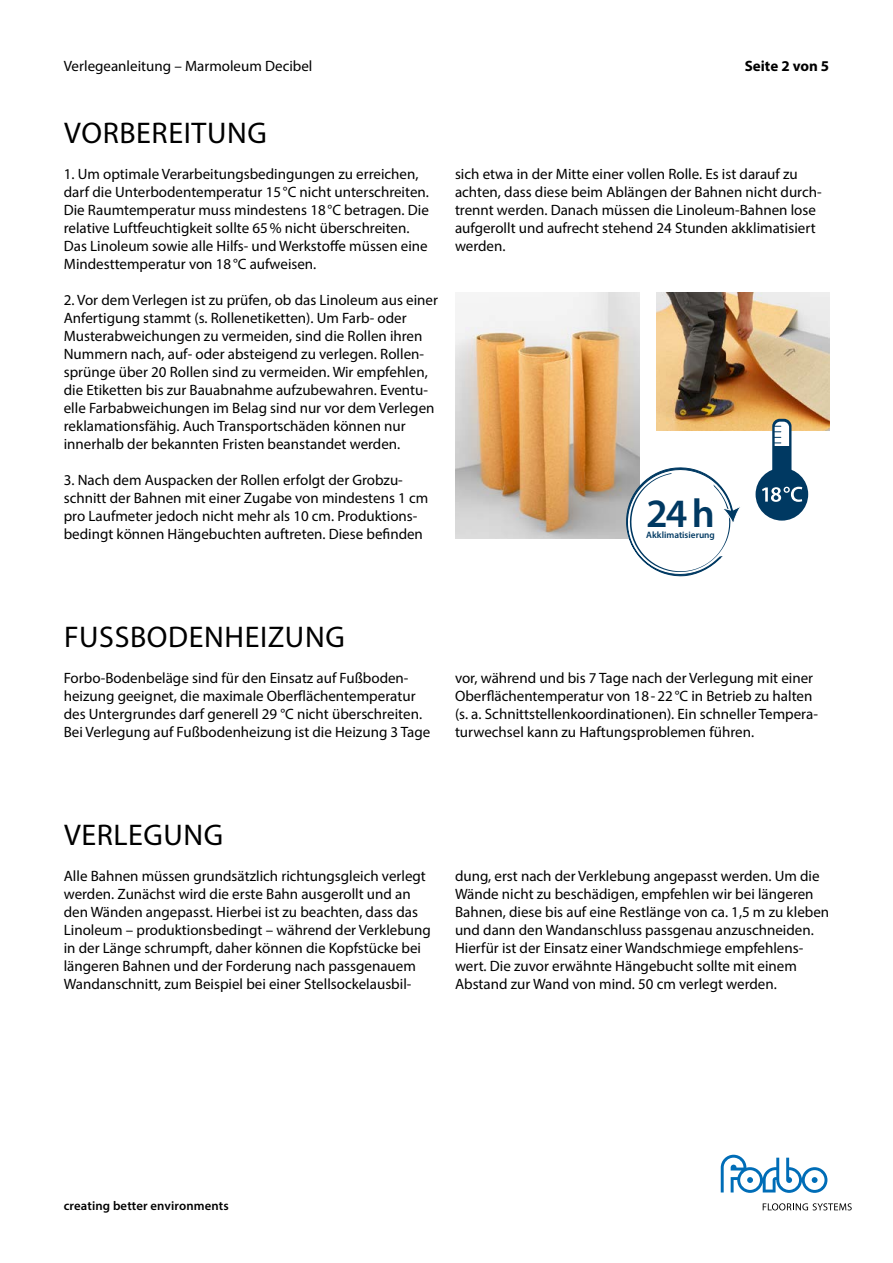
<style>
.page{position:relative;width:893px;height:1263px;background:#fff}
.page>*{position:absolute;margin:0;border:0;box-sizing:border-box;transform-origin:0 0}
.t1{font:600 40.35px "Myriad Pro";color:#003962}
.t2{font:30px "Myriad Pro";letter-spacing:.02em;color:#000}
.t3{font:15px/18px "Myriad Pro";color:#000}
.t4{font:700 15px "Myriad Pro";color:#000}
.t5{font:600 12.75px "Myriad Pro";letter-spacing:.01em;color:#000}
.t6{font:600 9.3px "Myriad Pro";color:#003962}
</style>
<div class="page">
<svg style="left:763px;top:1203px;width:89px;height:7px"></svg>
<svg style="left:721px;top:1155px;width:106px;height:38px"></svg>
<img style="left:656px;top:293px;width:173px;height:138px">
<img style="left:455px;top:293px;width:184px;height:246px">
<svg style="left:625px;top:466px;width:115px;height:111px"></svg>
<div style="left:756px;top:468px;width:52px;height:53px;background:#003962;border-radius:50%"></div>
<svg style="left:772px;top:419px;width:19px;height:79px"></svg>
<div style="left:775px;top:422px;width:14px;height:59px;background:#fff;border-radius:6px"></div>
<div style="left:773px;top:446px;width:17px;height:37px;background:#003962"></div>
<svg style="left:774px;top:426px;width:7px;height:18px"></svg>
<svg style="left:762px;top:487px;width:40px;height:15px"></svg>
<p class="t3" style="left:64px;top:56px;width:250px">Verlegeanleitung – Marmoleum Decibel</p>
<p class="t4" style="left:745px;top:56px;width:86px">Seite 2 von 5</p>
<h2 class="t2" style="left:64px;top:114px;width:204px">VORBEREITUNG</h2>
<p class="t3" style="left:64px;top:164px;width:367px">1. Um optimale Verarbeitungsbedingungen zu erreichen, darf die Unterbodentemperatur 15°C nicht unterschreiten.<br>Die Raumtemperatur muss mindestens 18°C betragen. Die relative Luftfeuchtigkeit sollte 65% nicht überschreiten.<br>Das Linoleum sowie alle Hilfs- und Werkstoffe müssen eine Mindesttemperatur von 18°C aufweisen.</p>
<p class="t3" style="left:64px;top:290px;width:376px">2. Vor dem Verlegen ist zu prüfen, ob das Linoleum aus einer Anfertigung stammt (s. Rollenetiketten). Um Farb- oder Musterabweichungen zu vermeiden, sind die Rollen ihren Nummern nach, auf- oder absteigend zu verlegen. Rollen&shy;sprünge über 20 Rollen sind zu vermeiden. Wir empfehlen, die Etiketten bis zur Bauabnahme aufzubewahren. Eventu&shy;elle Farbabweichungen im Belag sind nur vor dem Verlegen reklamationsfähig. Auch Transportschäden können nur innerhalb der bekannten Fristen beanstandet werden.</p>
<p class="t3" style="left:64px;top:470px;width:366px">3. Nach dem Auspacken der Rollen erfolgt der Grobzu&shy;schnitt der Bahnen mit einer Zugabe von mindestens 1 cm pro Laufmeter jedoch nicht mehr als 10 cm. Produktions&shy;bedingt können Hängebuchten auftreten. Diese befinden</p>
<p class="t3" style="left:455px;top:164px;width:368px">sich etwa in der Mitte einer vollen Rolle. Es ist darauf zu achten, dass diese beim Ablängen der Bahnen nicht durch&shy;trennt werden. Danach müssen die Linoleum-Bahnen lose aufgerollt und aufrecht stehend 24 Stunden akklimatisiert werden.</p>
<h1 class="t1" style="left:646px;top:488px;width:70px">24 h</h1>
<p class="t6" style="left:646px;top:529px;width:70px">Akklimatisierung</p>
<h2 class="t2" style="left:64px;top:618px;width:282px">FUSSBODENHEIZUNG</h2>
<p class="t3" style="left:64px;top:668px;width:368px">Forbo-Bodenbeläge sind für den Einsatz auf Fußboden&shy;heizung geeignet, die maximale Oberflächentemperatur des Untergrundes darf generell 29 °C nicht überschreiten.<br>Bei Verlegung auf Fußbodenheizung ist die Heizung 3 Tage</p>
<p class="t3" style="left:455px;top:668px;width:364px">vor, während und bis 7 Tage nach der Verlegung mit einer Oberflächentemperatur von 18-22°C in Betrieb zu halten (s. a. Schnittstellenkoordinationen). Ein schneller Tempera&shy;turwechsel kann zu Haftungsproblemen führen.</p>
<h2 class="t2" style="left:64px;top:816px;width:161px">VERLEGUNG</h2>
<p class="t3" style="left:64px;top:866px;width:369px">Alle Bahnen müssen grundsätzlich richtungsgleich verlegt werden. Zunächst wird die erste Bahn ausgerollt und an den Wänden angepasst. Hierbei ist zu beachten, dass das Linoleum – produktionsbedingt – während der Verklebung in der Länge schrumpft, daher können die Kopfstücke bei längeren Bahnen und der Forderung nach passgenauem Wandanschnitt, zum Beispiel bei einer Stellsockelausbil-</p>
<p class="t3" style="left:455px;top:866px;width:376px">dung, erst nach der Verklebung angepasst werden. Um die Wände nicht zu beschädigen, empfehlen wir bei längeren Bahnen, diese bis auf eine Restlänge von ca. 1,5 m zu kleben und dann den Wandanschluss passgenau anzuschneiden.<br>Hierfür ist der Einsatz einer Wandschmiege empfehlens&shy;wert. Die zuvor erwähnte Hängebucht sollte mit einem Abstand zur Wand von mind. 50 cm verlegt werden.</p>
<p class="t5" style="left:64px;top:1198px;width:166px">creating better environments</p>
</div>
